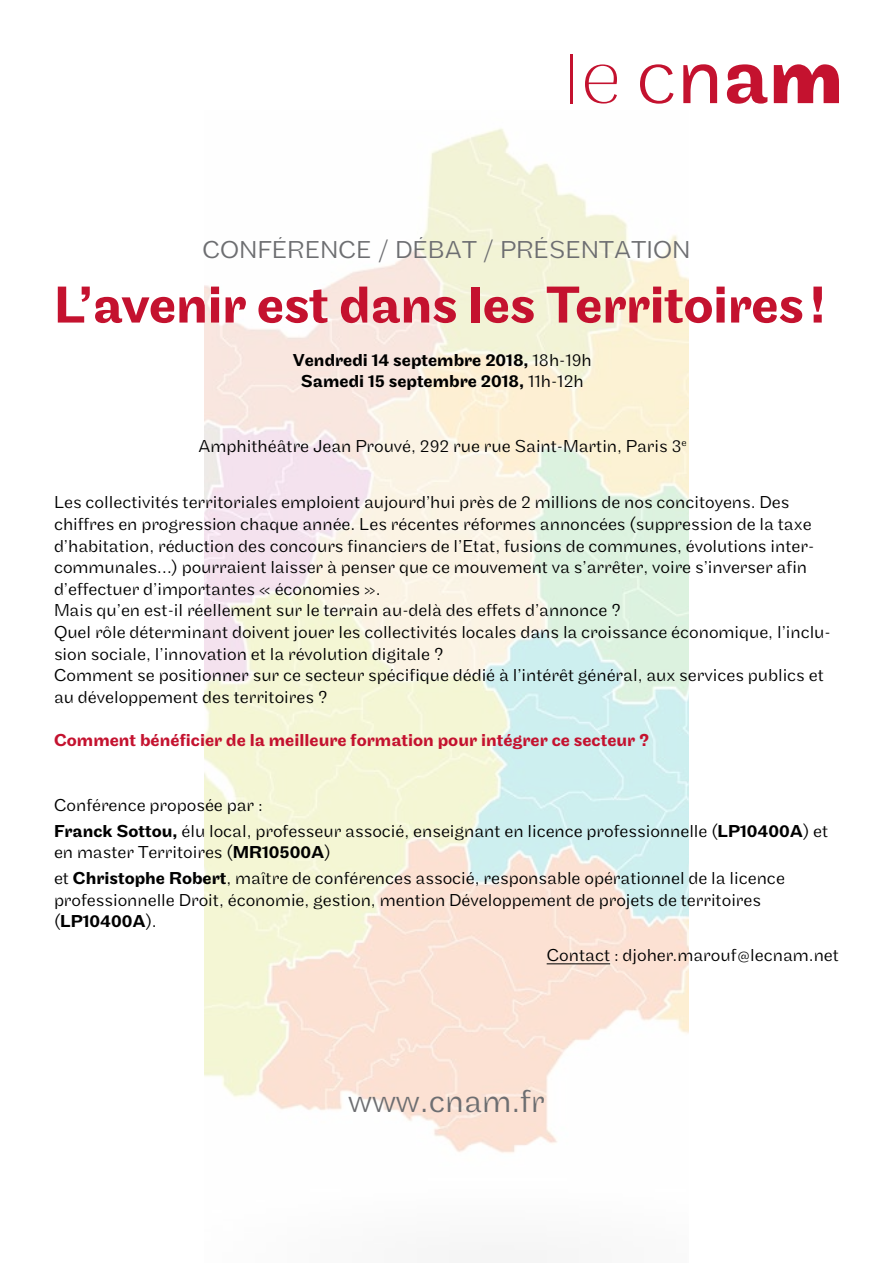
<style>
.page{position:relative;width:893px;height:1263px;background:#fff}
.page>*{position:absolute;margin:0;border:0;box-sizing:border-box;transform-origin:0 0}
.t1{font:500 54px "Maple";letter-spacing:-.01em;color:#c4122f}
.t2{font:300 33px "Maple";color:#6d6e71}
.t3{font:300 25.5px "Maple";color:#6d6e71}
.t4{font:300 18px/21.6px "Maple";color:#000}
.t5{font:500 18px "Maple";color:#c4122f}
.t6{font:500 18px/21.8px "Maple";color:#000;text-align:center}
.s1{font-weight:300}
.s2{font-weight:500}
</style>
<div class="page">
<img style="left:204px;top:128px;width:485px;height:1025px">
<hr style="left:547px;top:963px;width:63px;height:1px;background:#000">
<svg style="left:585px;top:64px;width:32px;height:40px"></svg>
<hr style="left:570px;top:54px;width:3px;height:49px;background:#c4122f">
<svg style="left:640px;top:64px;width:33px;height:40px"></svg>
<svg style="left:683px;top:64px;width:34px;height:39px"></svg>
<svg style="left:774px;top:64px;width:65px;height:39px"></svg>
<svg style="left:727px;top:64px;width:40px;height:40px"></svg>
<h3 class="t3" style="left:202px;top:235px;width:490px">ConférenCe / Débat / Présentation</h3>
<h1 class="t1" style="left:54px;top:274px;width:773px">L’avenir est dans les Territoires!</h1>
<p class="t6" style="left:293px;top:349px;width:300px">Vendredi 14 septembre 2018, <span class="s1">18h-19h<br></span>Samedi 15 septembre 2018, <span class="s1">11h-12h</span></p>
<p class="t4" style="left:198px;top:436px;width:490px">amphithéâtre Jean Prouvé, 292 rue rue Saint-Martin, Paris 3<sup>e</sup></p>
<p class="t4" style="left:54px;top:492px;width:778px">Les collectivités territoriales emploient aujourd’hui près de 2 millions de nos concitoyens. Des chiffres en progression chaque année. Les récentes réformes annoncées (suppression de la taxe d’habitation, réduction des concours financiers de l’etat, fusions de communes, évolutions inter&shy;communales…) pourraient laisser à penser que ce mouvement va s’arrêter, voire s’inverser afin d’effectuer d’importantes « économies ».<br>Mais qu’en est-il réellement sur le terrain au-delà des effets d’annonce ?<br>Quel rôle déterminant doivent jouer les collectivités locales dans la croissance économique, l’inclu&shy;sion sociale, l’innovation et la révolution digitale ?<br>Comment se positionner sur ce secteur spécifique dédié à l’intérêt général, aux services publics et au développement des territoires ?</p>
<p class="t5" style="left:54px;top:730px;width:597px">Comment bénéficier de la meilleure formation pour intégrer ce secteur ?</p>
<p class="t4" style="left:54px;top:792px;width:776px;line-height:25.8px">Conférence proposée par :<br><span class="s2">Franck Sottou,</span> élu local, professeur associé, enseignant en licence professionnelle (<span class="s2">LP10400A</span>) et</p>
<p class="t4" style="left:54px;top:839px;width:732px;line-height:25.8px">en master territoires (<span class="s2">MR10500A</span>)<br>et <span class="s2">Christophe Robert</span>, maître de conférences associé, responsable opérationnel de la licence</p>
<p class="t4" style="left:54px;top:889px;width:709px">professionnelle Droit, économie, gestion, mention Développement de projets de territoires (<span class="s2">LP10400A</span>).</p>
<p class="t4" style="left:547px;top:945px;width:294px">Contact : djoher.marouf@lecnam.net</p>
<h2 class="t2" style="left:348px;top:1082px;width:198px">www.cnam.fr</h2>
</div>
